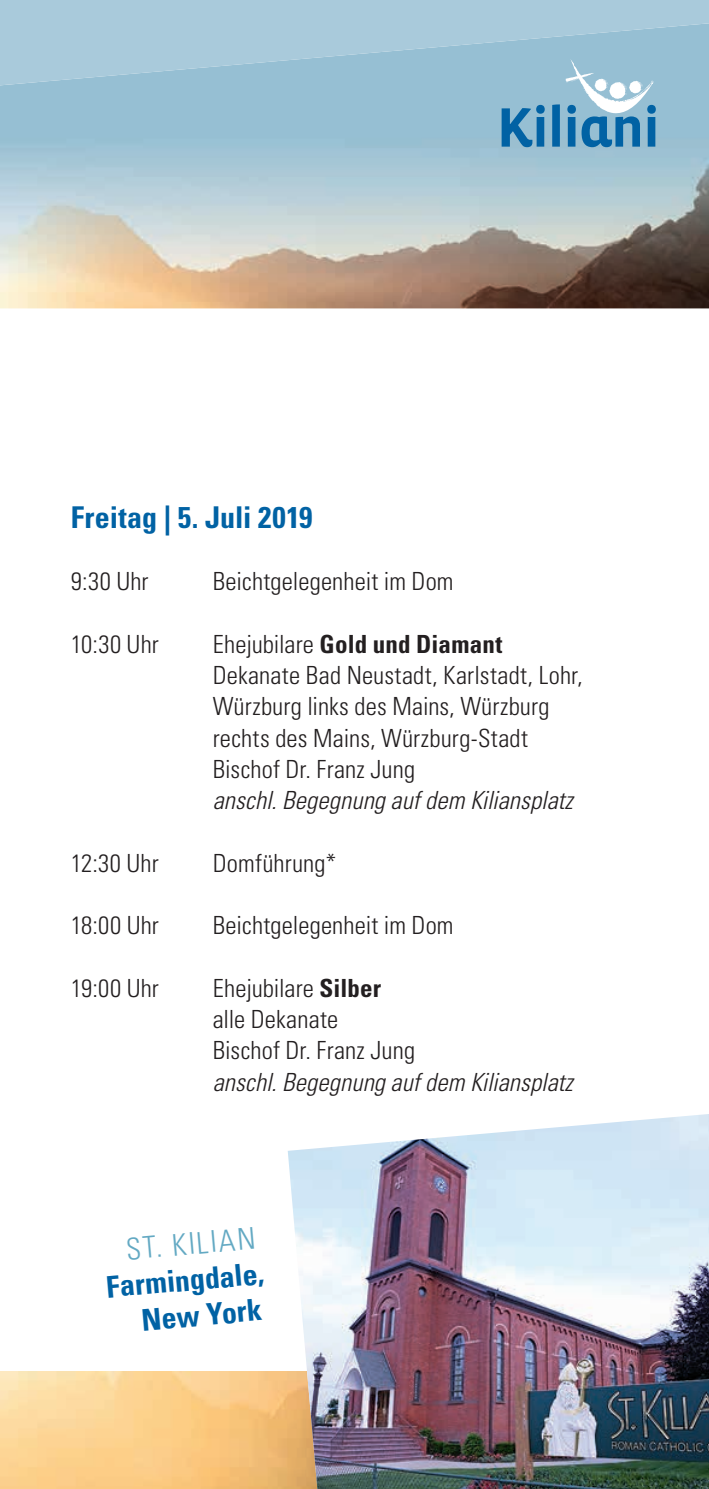
<style>
.page{position:relative;width:709px;height:1489px;background:#fff}
.page>*{position:absolute;margin:0;border:0;box-sizing:border-box;transform-origin:0 0}
.t1{font:700 condensed 30px/36px "Univers LT Std";letter-spacing:.005em;color:#0162a4;text-align:right}
.t2{font:300 condensed 30px "Univers LT Std";color:#63a9c3}
.t3{font:300 condensed 25px/31.2px "Univers LT Std";letter-spacing:.005em;color:#231f20}
.t4{font:italic 300 condensed 25px "Univers LT Std";letter-spacing:.005em;color:#231f20}
.s1{font-weight:700}
</style>
<div class="page">
<img style="left:0;top:1371px;width:288px;height:117px">
<svg style="left:0;top:308px;width:709px;height:1px"></svg>
<img style="left:0;top:85px;width:709px;height:223px">
<svg style="left:501px;top:59px;width:155px;height:88px;background:#7fb0cc"></svg>
<img style="left:288px;top:1114px;width:421px;height:374px">
<p class="t1" style="left:71px;top:499px;width:243px">Freitag | 5. Juli 2019</p>
<p class="t3" style="left:71px;top:566px;width:79px">9:30 Uhr</p>
<p class="t3" style="left:213px;top:566px;width:242px">Beichtgelegenheit im Dom</p>
<p class="t3" style="left:71px;top:628px;width:89px">10:30 Uhr</p>
<p class="t3" style="left:213px;top:628px;width:371px">Ehejubilare <span class="s1">Gold und Diamant<br></span>Dekanate Bad Neustadt, Karlstadt, Lohr,<br>Würzburg links des Mains, Würzburg rechts des Mains, Würzburg-Stadt<br>Bischof Dr. Franz Jung</p>
<p class="t4" style="left:213px;top:785px;width:361px">anschl. Begegnung auf dem Kiliansplatz</p>
<p class="t3" style="left:71px;top:847px;width:89px">12:30 Uhr</p>
<p class="t3" style="left:213px;top:847px;width:125px">Domführung*</p>
<p class="t3" style="left:71px;top:909px;width:89px">18:00 Uhr</p>
<p class="t3" style="left:213px;top:909px;width:242px">Beichtgelegenheit im Dom</p>
<p class="t3" style="left:71px;top:972px;width:89px">19:00 Uhr</p>
<p class="t3" style="left:213px;top:972px;width:204px">Ehejubilare <span class="s1">Silber </span>alle Dekanate<br>Bischof Dr. Franz Jung</p>
<p class="t4" style="left:213px;top:1066px;width:361px">anschl. Begegnung auf dem Kiliansplatz</p>
<p class="t2" style="left:125px;top:1231px;width:131px;rotate:-5deg">ST. KILIAN</p>
<p class="t1" style="left:105px;top:1268px;width:160px;rotate:-5deg">Farmingdale,<br>New York</p>
</div>
